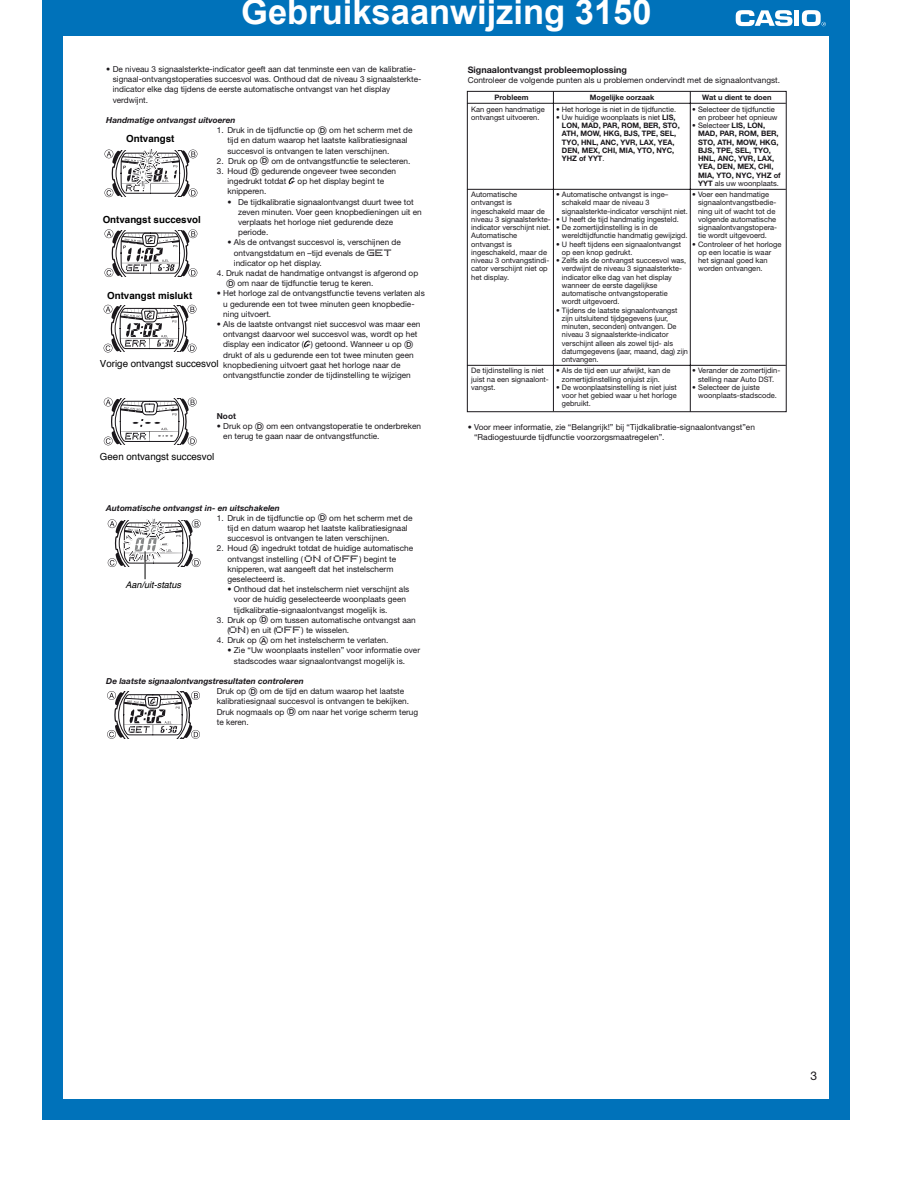
<style>
.page{position:relative;width:918px;height:1188px;background:#fff}
.page>*{position:absolute;margin:0;border:0;box-sizing:border-box;transform-origin:0 0}
.t1{font:700 34.5px "Arial";color:#fff}
.t2{font:12px "Helvetica Neue";color:#1a171b}
.t3{font:9.75px "Helvetica";color:#010000}
.t4{font:700 9.75px "Helvetica";color:#010000}
.t5{font:italic 9.15px "Helvetica";color:#010000}
.t6{font:700 9px "Helvetica Neue";color:#1a171b}
.t7{font:8.25px/10.2px "Helvetica Neue";color:#1a171b}
.t8{font:italic 700 8.25px "Helvetica Neue";color:#1a171b}
.t9{font:700 8.25px "Helvetica Neue";color:#1a171b}
.t10{font:7.5px/8.2px "Helvetica Neue";color:#1a171b}
.t11{font:700 7.5px/8.2px "Helvetica Neue";color:#1a171b}
.s1{font-family:"Wat 5 X5 Dot BG Font";font-size:7.35px}
.s2{font-family:"Wat 5 X5 Dot Font";font-size:7.35px}
.s3{font-weight:400}
.s4{font-weight:700}
</style>
<div class="page">
<div style="left:43px;top:0;width:807px;height:1120px;background:#0072ba"></div>
<hr style="left:795px;top:10px;width:4px;height:16px;background:#fff">
<svg style="left:736px;top:10px;width:56px;height:16px"></svg>
<svg style="left:802px;top:10px;width:24px;height:16px"></svg>
<div style="left:64px;top:36px;width:765px;height:1063px;background:#fff"></div>
<svg style="left:289px;top:177px;width:6px;height:7px"></svg>
<svg style="left:304px;top:341px;width:7px;height:6px"></svg>
<div style="left:467px;top:91px;width:320px;height:321px;border:1px solid #1a171b"></div>
<hr style="left:467px;top:103px;width:319px;height:1px;background:#1a171b">
<hr style="left:467px;top:189px;width:319px;height:1px;background:#1a171b">
<hr style="left:467px;top:365px;width:319px;height:1px;background:#1a171b">
<hr style="left:553px;top:91px;width:1px;height:320px;background:#1a171b">
<hr style="left:690px;top:91px;width:1px;height:321px;background:#1a171b">
<svg style="left:104px;top:149px;width:97px;height:590px"></svg>
<h1 class="t1" style="left:241px;top:-7px;width:412px">Gebruiksaanwijzing 3150</h1>
<p class="t7" style="left:113px;top:65px;width:310px;text-indent:-6px">• De niveau 3 signaalsterkte-indicator geeft aan dat tenminste een van de kalibratie&shy;signaal-ontvangstoperaties succesvol was. Onthoud dat de niveau 3 signaalsterkte&shy;indicator elke dag tijdens de eerste automatische ontvangst van het display verdwijnt.</p>
<p class="t8" style="left:106px;top:117px;width:131px">Handmatige ontvangst uitvoeren</p>
<p class="t7" style="left:217px;top:126px;width:100px">1. Druk in de tijdfunctie op</p>
<p class="t7" style="left:227px;top:126px;width:187px;text-indent:102px">om het scherm met de tijd en datum waarop het laatste kalibratiesignaal succesvol is ontvangen te laten verschijnen.</p>
<p class="t7" style="left:217px;top:157px;width:42px">2. Druk op</p>
<p class="t7" style="left:271px;top:157px;width:140px">om de ontvangstfunctie te selecteren.</p>
<p class="t7" style="left:217px;top:167px;width:32px">3. Houd</p>
<p class="t4" style="left:126px;top:134px;width:50px">Ontvangst</p>
<p class="t7" style="left:227px;top:167px;width:170px;text-indent:34px">gedurende ongeveer twee seconden ingedrukt totdat</p>
<p class="t7" style="left:298px;top:177px;width:88px">op het display begint te</p>
<p class="t7" style="left:227px;top:187px;width:40px">knipperen.</p>
<p class="t7" style="left:238px;top:197px;width:185px;text-indent:-11px">• De tijdkalibratie signaalontvangst duurt twee tot zeven minuten. Voer geen knopbedieningen uit en verplaats het horloge niet gedurende deze periode.</p>
<p class="t7" style="left:234px;top:238px;width:169px;text-indent:-6px">• Als de ontvangst succesvol is, verschijnen de ontvangstdatum en –tijd evenals de <span class="s1">GET </span>indicator op het display.</p>
<p class="t7" style="left:238px;top:269px;width:182px;text-indent:-21px">4. Druk nadat de handmatige ontvangst is afgerond op om naar de tijdfunctie terug te keren.</p>
<p class="t7" style="left:223px;top:289px;width:203px;text-indent:-6px">• Het horloge zal de ontvangstfunctie tevens verlaten als u gedurende een tot twee minuten geen knopbedie&shy;ning uitvoert.</p>
<p class="t7" style="left:223px;top:320px;width:199px;text-indent:-6px">• Als de laatste ontvangst niet succesvol was maar een ontvangst daarvoor wel succesvol was, wordt op het display een indicator ( ) getoond. Wanneer u op drukt of als u gedurende een tot twee minuten geen knopbediening uitvoert gaat het horloge naar de ontvangstfunctie zonder de tijdinstelling te wijzigen</p>
<p class="t9" style="left:217px;top:413px;width:21px">Noot</p>
<p class="t7" style="left:217px;top:422px;width:37px">• Druk op</p>
<p class="t4" style="left:103px;top:215px;width:100px">Ontvangst succesvol</p>
<p class="t4" style="left:107px;top:291px;width:87px">Ontvangst mislukt</p>
<p class="t3" style="left:100px;top:360px;width:120px">Vorige ontvangst succesvol</p>
<p class="t7" style="left:223px;top:422px;width:199px;text-indent:43px">om een ontvangstoperatie te onderbreken en terug te gaan naar de ontvangstfunctie.</p>
<p class="t3" style="left:100px;top:453px;width:116px">Geen ontvangst succesvol</p>
<p class="t8" style="left:106px;top:505px;width:175px">Automatische ontvangst in- en uitschakelen</p>
<p class="t7" style="left:217px;top:514px;width:100px">1. Druk in de tijdfunctie op</p>
<p class="t7" style="left:227px;top:514px;width:187px;text-indent:102px">om het scherm met de tijd en datum waarop het laatste kalibratiesignaal succesvol is ontvangen te laten verschijnen.</p>
<p class="t7" style="left:217px;top:544px;width:32px">2. Houd</p>
<p class="t7" style="left:227px;top:544px;width:187px;text-indent:34px">ingedrukt totdat de huidige automatische ontvangst instelling ( <span class="s2">ON</span> of <span class="s2">OFF</span>) begint te knipperen, wat aangeeft dat het instelscherm geselecteerd is.</p>
<p class="t7" style="left:234px;top:585px;width:177px;text-indent:-6px">• Onthoud dat het instelscherm niet verschijnt als voor de huidig geselecteerde woonplaats geen tijdkalibratie-signaalontvangst mogelijk is.</p>
<p class="t7" style="left:217px;top:616px;width:41px">3. Druk op</p>
<p class="t5" style="left:125px;top:581px;width:59px">Aan/uit-status</p>
<p class="t7" style="left:227px;top:616px;width:190px;text-indent:43px">om tussen automatische ontvangst aan (<span class="s2">ON</span>) en uit (<span class="s2">OFF</span>) te wisselen.</p>
<p class="t7" style="left:217px;top:636px;width:41px">4. Druk op</p>
<p class="t7" style="left:271px;top:636px;width:119px">om het instelscherm te verlaten.</p>
<p class="t7" style="left:234px;top:646px;width:188px;text-indent:-6px">• Zie “Uw woonplaats instellen” voor informatie over stadscodes waar signaalontvangst mogelijk is.</p>
<p class="t8" style="left:106px;top:678px;width:199px">De laatste signaalontvangstresultaten controleren</p>
<p class="t7" style="left:217px;top:687px;width:31px">Druk op</p>
<p class="t7" style="left:217px;top:687px;width:194px;text-indent:43px">om de tijd en datum waarop het laatste kalibratiesignaal succesvol is ontvangen te bekijken.<br>Druk nogmaals op</p>
<p class="t7" style="left:298px;top:707px;width:122px">om naar het vorige scherm terug</p>
<p class="t7" style="left:217px;top:718px;width:33px">te keren.</p>
<p class="t6" style="left:468px;top:66px;width:161px">Signaalontvangst probleemoplossing</p>
<p class="t7" style="left:468px;top:75px;width:314px">Controleer de volgende punten als u problemen ondervindt met de signaalontvangst.</p>
<p class="t11" style="left:494px;top:94px;width:36px">Probleem</p>
<p class="t10" style="left:471px;top:105px;width:75px">Kan geen handmatige ontvangst uitvoeren.</p>
<p class="t11" style="left:590px;top:94px;width:66px">Mogelijke oorzaak</p>
<p class="t10" style="left:556px;top:105px;width:121px">• Het horloge is niet in de tijdfunctie.</p>
<p class="t11" style="left:562px;top:114px;width:119px;text-indent:-6px"><span class="s3">• Uw huidige woonplaats is niet</span> LIS,<br>LON, MAD, PAR, ROM, BER, STO,<br>ATH, MOW, HKG, BJS, TPE, SEL,<br>TYO, HNL, ANC, YVR, LAX, YEA,<br>DEN, MEX, CHI, MIA, YTO, NYC,<br>YHZ of YYT<span class="s3">.</span></p>
<p class="t10" style="left:562px;top:191px;width:128px;text-indent:-6px"><span class="s4">•</span> Automatische ontvangst is inge– schakeld maar de niveau 3 signaalsterkte-indicator verschijnt niet.</p>
<p class="t10" style="left:556px;top:216px;width:124px"><span class="s4">•</span> U heeft de tijd handmatig ingesteld.</p>
<p class="t10" style="left:562px;top:224px;width:127px;text-indent:-6px"><span class="s4">•</span> De zomertijdinstelling is in de wereldtijdfunctie handmatig gewijzigd.</p>
<p class="t10" style="left:562px;top:240px;width:121px;text-indent:-6px"><span class="s4">•</span> U heeft tijdens een signaalontvangst op een knop gedrukt.</p>
<p class="t10" style="left:562px;top:257px;width:126px;text-indent:-6px"><span class="s4">•</span> Zelfs als de ontvangst succesvol was, verdwijnt de niveau 3 signaalsterkte&shy;indicator elke dag van het display wanneer de eerste dagelijkse automatische ontvangstoperatie wordt uitgevoerd.</p>
<p class="t10" style="left:562px;top:306px;width:128px;text-indent:-6px"><span class="s4">•</span> Tijdens de laatste signaalontvangst zijn uitsluitend tijdgegevens (uur, minuten, seconden) ontvangen. De niveau 3 signaalsterkte-indicator verschijnt alleen als zowel tijd- als datumgegevens (jaar, maand, dag) zijn ontvangen.</p>
<p class="t10" style="left:562px;top:367px;width:110px;text-indent:-6px"><span class="s4">•</span> Als de tijd een uur afwijkt, kan de zomertijdinstelling onjuist zijn.</p>
<p class="t10" style="left:562px;top:384px;width:116px;text-align:justify;text-indent:-6px"><span class="s4">•</span> De woonplaatsinstelling is niet juist voor het gebied waar u het horloge gebruikt.</p>
<p class="t11" style="left:702px;top:94px;width:71px">Wat u dient te doen</p>
<p class="t10" style="left:698px;top:105px;width:81px;text-indent:-6px">• Selecteer de tijdfunctie en probeer het opnieuw</p>
<p class="t11" style="left:698px;top:122px;width:84px;text-indent:-6px"><span class="s3">• Selecteer</span> LIS, LON,<br>MAD, PAR, ROM, BER,<br>STO, ATH, MOW, HKG,<br>BJS, TPE, SEL, TYO,<br>HNL, ANC, YVR, LAX,<br>YEA, DEN, MEX, CHI,<br>MIA, YTO, NYC, YHZ of<br>YYT <span class="s3">als uw woonplaats.</span></p>
<p class="t10" style="left:698px;top:191px;width:81px;text-indent:-6px">• Voer een handmatige signaalontvangstbedie&shy;ning uit of wacht tot de volgende automatische signaalontvangstopera&shy;tie wordt uitgevoerd.</p>
<p class="t10" style="left:698px;top:240px;width:85px;text-indent:-6px">• Controleer of het horloge op een locatie is waar het signaal goed kan worden ontvangen.</p>
<p class="t10" style="left:471px;top:191px;width:81px">Automatische ontvangst is ingeschakeld maar de niveau 3 signaalsterkte&shy;indicator verschijnt niet.<br>Automatische ontvangst is ingeschakeld, maar de niveau 3 ontvangstindi&shy;cator verschijnt niet op het display.</p>
<p class="t10" style="left:471px;top:367px;width:79px">De tijdinstelling is niet juist na een signaalont&shy;vangst.</p>
<p class="t10" style="left:692px;top:367px;width:90px;text-align:center">• Verander de zomertijdin&shy;stelling naar Auto DST.</p>
<p class="t10" style="left:698px;top:384px;width:80px;text-indent:-6px">• Selecteer de juiste woonplaats-stadscode.</p>
<p class="t7" style="left:474px;top:422px;width:282px;text-indent:-6px">• Voor meer informatie, zie “Belangrijk!” bij “Tijdkalibratie-signaalontvangst”en “Radiogestuurde tijdfunctie voorzorgsmaatregelen”.</p>
<h2 class="t2" style="left:810px;top:1071px;width:8px">3</h2>
</div>
